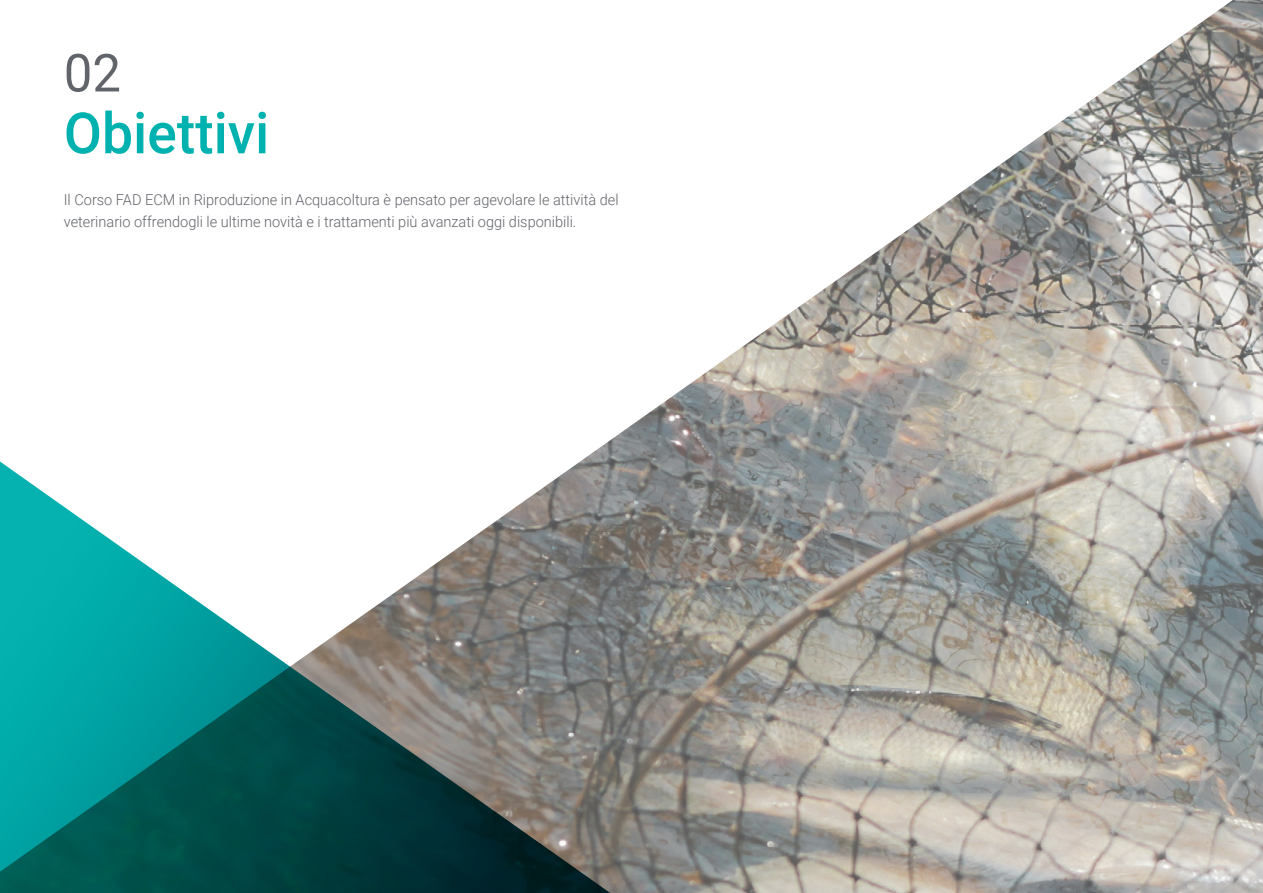
<style>
.page{position:relative;width:1263px;height:893px;background:#fff}
.page>*{position:absolute;margin:0;border:0;box-sizing:border-box;transform-origin:0 0}
.t1{font:500 57px "Roboto";color:#00b2af}
.t2{font:52.5px "Roboto";color:#61646a}
.t3{font:300 15px/22.5px "Roboto";color:#61646a}
</style>
<div class="page">
<img style="left:602px;top:0;width:661px;height:893px">
<svg style="left:0;top:446px;width:640px;height:447px"></svg>
<h2 class="t2" style="left:64px;top:36px;width:59px">02</h2>
<h1 class="t1" style="left:64px;top:93px;width:207px">Obiettivi</h1>
<p class="t3" style="left:64px;top:188px;width:556px">Il Corso FAD ECM in Riproduzione in Acquacoltura è pensato per agevolare le attività del veterinario offrendogli le ultime novità e i trattamenti più avanzati oggi disponibili.</p>
</div>
